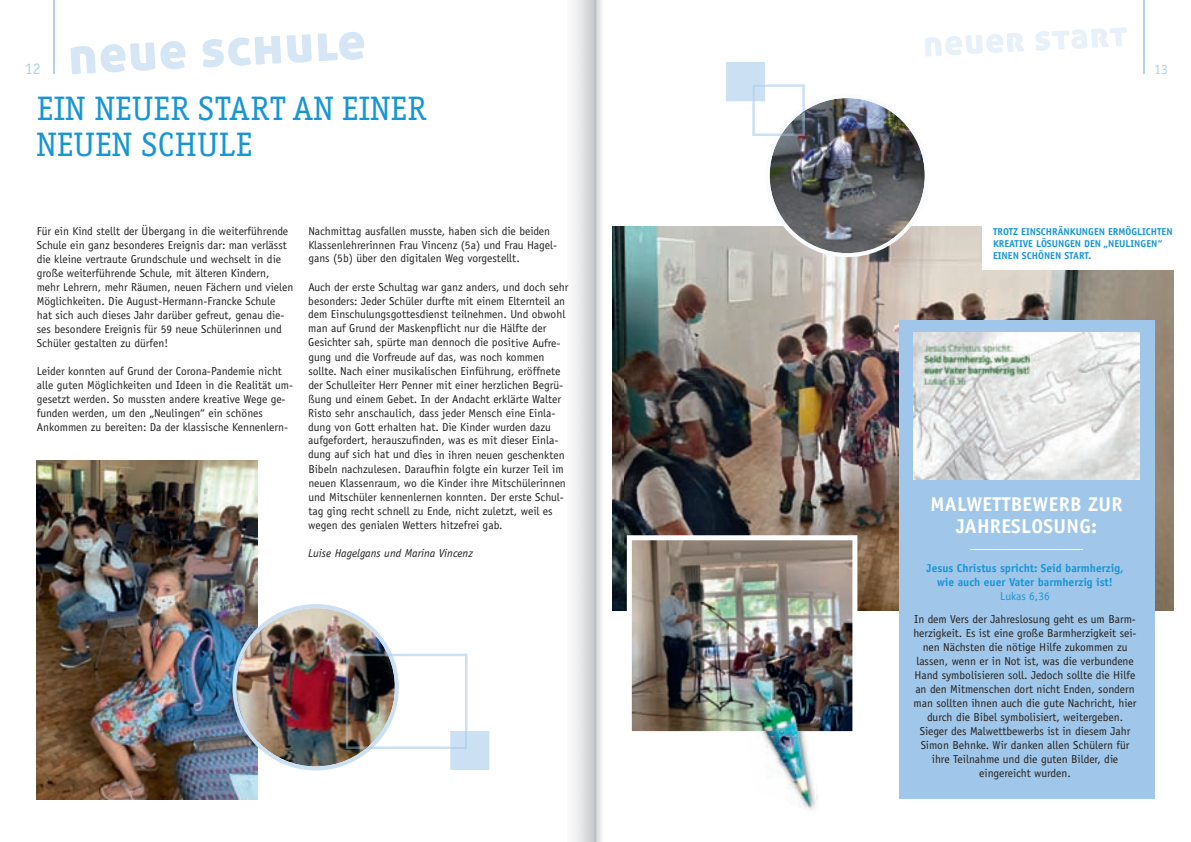
<style>
.page{position:relative;width:1191px;height:842px;background:#fff}
.page>*{position:absolute;margin:0;border:0;box-sizing:border-box;transform-origin:0 0}
.t1{font:52px "Aller Display";color:#d6e6f5}
.t2{font:34.1px/35.4px "Officina Serif Std";letter-spacing:.015em;color:#1796d5}
.t3{font:700 20px/22px "Officina Sans Std";letter-spacing:.015em;color:#fff;text-align:center}
.t4{font:16px "Officina Sans";color:#b2d1ed}
.t5{font:14px "Officina Sans";color:#b2d1ed}
.t6{font:11.5px/14px "Officina Sans";color:#231f20}
.t7{font:700 11.5px/14px "Officina Sans";color:#1796d5;text-align:center}
.t8{font:italic 11.5px "Officina Sans";color:#231f20}
.t9{font:11.5px "Officina Sans";color:#1796d5}
.t10{font:700 10px/12px "Officina Sans";color:#1796d5}
</style>
<div class="page">
<img style="left:624px;top:226px;width:550px;height:384px">
<div style="left:982px;top:201px;width:192px;height:69px;background:#fff"></div>
<svg style="left:925px;top:27px;width:201px;height:29px"></svg>
<img style="left:726px;top:62px;width:202px;height:195px">
<img style="left:780px;top:111px;width:25px;height:25px">
<hr style="left:53px;top:0;width:1px;height:74px;background:#b2d1ed">
<hr style="left:1143px;top:0;width:1px;height:74px;background:#b2d1ed">
<img style="left:37px;top:460px;width:220px;height:339px">
<img style="left:232px;top:604px;width:257px;height:166px">
<img style="left:346px;top:654px;width:42px;height:95px">
<img style="left:573px;top:0;width:51px;height:842px">
<img style="left:612px;top:226px;width:12px;height:384px">
<div style="left:899px;top:320px;width:255px;height:478px;background:#a0c7e9"></div>
<hr style="left:970px;top:549px;width:113px;height:1px;background:#fff">
<img style="left:913px;top:333px;width:226px;height:147px">
<img style="left:627px;top:535px;width:230px;height:197px">
<img style="left:728px;top:661px;width:89px;height:70px">
<img style="left:764px;top:736px;width:54px;height:74px">
<img style="left:745px;top:731px;width:63px;height:5px">
<img style="left:739px;top:673px;width:68px;height:58px">
<h3 class="t4" style="left:25px;top:62px;width:18px">12</h3>
<h1 class="t1" style="left:67px;top:26px;width:298px;rotate:-3deg">neue schule</h1>
<h2 class="t2" style="left:37px;top:91px;width:391px">EIN NEUER START AN EINER<br>NEUEN SCHULE</h2>
<p class="t6" style="left:37px;top:225px;width:258px">Für ein Kind stellt der Übergang in die weiterführende Schule ein ganz besonderes Ereignis dar: man verlässt die kleine vertraute Grundschule und wechselt in die große weiterführende Schule, mit älteren Kindern, mehr Lehrern, mehr Räumen, neuen Fächern und vielen Möglichkeiten. Die August-Hermann-Francke Schule hat sich auch dieses Jahr darüber gefreut, genau die&shy;ses besondere Ereignis für 59 neue Schülerinnen und Schüler gestalten zu dürfen!</p>
<p class="t6" style="left:37px;top:365px;width:258px">Leider konnten auf Grund der Corona-Pandemie nicht alle guten Möglichkeiten und Ideen in die Realität um&shy;gesetzt werden. So mussten andere kreative Wege ge&shy;funden werden, um den „Neulingen“ ein schönes Ankommen zu bereiten: Da der klassische Kennenlern-</p>
<p class="t6" style="left:308px;top:225px;width:250px">Nachmittag ausfallen musste, haben sich die beiden<br>Klassenlehrerinnen Frau Vincenz (5a) und Frau Hagel&shy;gans (5b) über den digitalen Weg vorgestellt.</p>
<p class="t6" style="left:308px;top:281px;width:262px">Auch der erste Schultag war ganz anders, und doch sehr besonders: Jeder Schüler durfte mit einem Elternteil an dem Einschulungsgottesdienst teilnehmen. Und obwohl man auf Grund der Maskenpflicht nur die Hälfte der Gesichter sah, spürte man dennoch die positive Aufre&shy;gung und die Vorfreude auf das, was noch kommen sollte. Nach einer musikalischen Einführung, eröffnete der Schulleiter Herr Penner mit einer herzlichen Begrü&shy;ßung und einem Gebet. In der Andacht erklärte Walter Risto sehr anschaulich, dass jeder Mensch eine Einla&shy;dung von Gott erhalten hat. Die Kinder wurden dazu aufgefordert, herauszufinden, was es mit dieser Einla&shy;dung auf sich hat und dies in ihren neuen geschenkten Bibeln nachzulesen. Daraufhin folgte ein kurzer Teil im neuen Klassenraum, wo die Kinder ihre Mitschülerinnen und Mitschüler kennenlernen konnten. Der erste Schul&shy;tag ging recht schnell zu Ende, nicht zuletzt, weil es wegen des genialen Wetters hitzefrei gab.</p>
<p class="t8" style="left:308px;top:548px;width:166px">Luise Hagelgans und Marina Vincenz</p>
<p class="t5" style="left:1154px;top:64px;width:15px">13</p>
<p class="t10" style="left:993px;top:226px;width:181px">TROTZ EINSCHRÄNKUNGEN ERMÖGLICHTEN<br>KREATIVE LÖSUNGEN DEN „NEULINGEN“<br>EINEN SCHÖNEN START.</p>
<h3 class="t3" style="left:930px;top:495px;width:193px">MALWETTBEWERB ZUR<br>JAHRESLOSUNG:</h3>
<p class="t7" style="left:926px;top:562px;width:198px">Jesus Christus spricht: Seid barmherzig, wie auch euer Vater barmherzig ist!</p>
<p class="t9" style="left:1000px;top:592px;width:51px">Lukas 6,36</p>
<p class="t6" style="left:913px;top:613px;width:225px;text-align:center">In dem Vers der Jahreslosung geht es um Barm&shy;herzigkeit. Es ist eine große Barmherzigkeit sei&shy;nen Nächsten die nötige Hilfe zukommen zu lassen, wenn er in Not ist, was die verbundene Hand symbolisieren soll. Jedoch sollte die Hilfe an den Mitmenschen dort nicht Enden, sondern man sollten ihnen auch die gute Nachricht, hier durch die Bibel symbolisiert, weitergeben.<br>Sieger des Malwettbewerbs ist in diesem Jahr Simon Behnke. Wir danken allen Schülern für ihre Teilnahme und die guten Bilder, die eingereicht wurden.</p>
<p class="t10" style="left:957px;top:579px;width:181px">TROTZ EINSCHRÄNKUNGEN ERMÖGLICHTEN</p>
</div>
